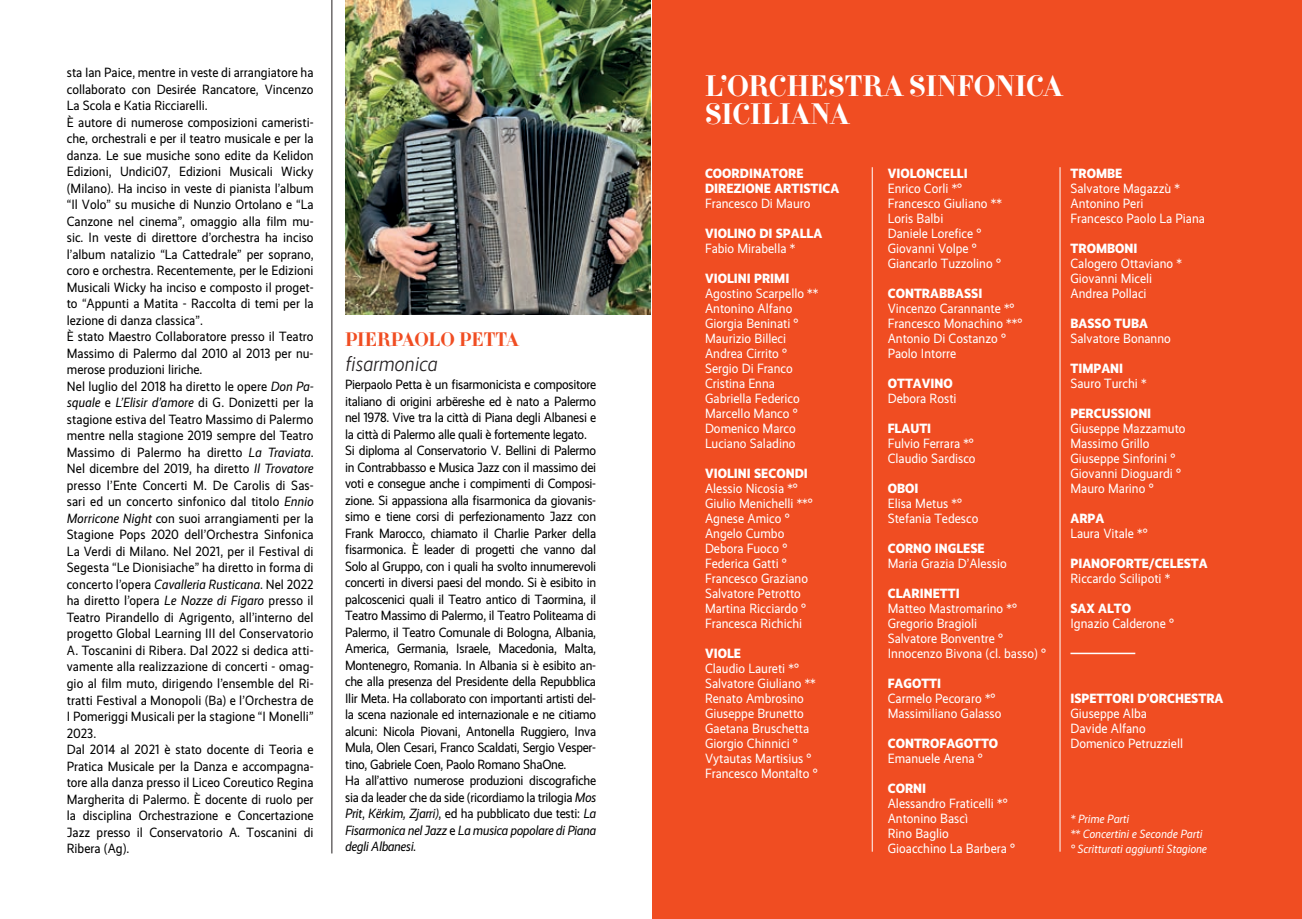
<style>
.page{position:relative;width:1302px;height:919px;background:#fff}
.page>*{position:absolute;margin:0;border:0;box-sizing:border-box;transform-origin:0 0}
.t1{font:29.4px/28.3px "F37 Bella Pro Text";color:#fff}
.t2{font:italic 300 21px "Realist Narrow";color:#231f20}
.t3{font:19.5px "F37 Bella Pro Text";letter-spacing:-.005em;color:#f04d22}
.t4{font:13.5px/16.5px "Realist Narrow";color:#000001}
.t5{font:13.5px/15px "Realist Narrow";color:#fff}
.t6{font:13.5px/16.5px "Realist Narrow";letter-spacing:-.02em;color:#000001}
.t7{font:800 13.5px/15px "Realist Narrow";color:#fff}
.t8{font:italic 12px/15px "Realist Narrow";color:#fff}
.s1{font-style:italic}
</style>
<div class="page">
<div style="left:652px;top:0;width:649px;height:918px;background:#f04d22"></div>
<hr style="left:1070px;top:652px;width:65px;height:2px;background:#fff">
<hr style="left:871px;top:167px;width:1px;height:684px;background:#fff">
<hr style="left:1059px;top:167px;width:1px;height:684px;background:#fff">
<img style="left:345px;top:0;width:306px;height:315px">
<hr style="left:331px;top:0;width:1px;height:853px;background:#231f20">
<p class="t4" style="left:67px;top:64px;width:248px">sta Ian Paice, mentre in veste di arrangiatore ha collaborato con Desirée Rancatore, Vincenzo La Scola e Katia Ricciarelli.<br>È autore di numerose composizioni cameristi&shy;che, orchestrali e per il teatro musicale e per la danza. Le sue musiche sono edite da Kelidon Edizioni, Undici07, Edizioni Musicali Wicky (Milano). Ha inciso in veste di pianista l’album “Il Volo” su musiche di Nunzio Ortolano e “La Canzone nel cinema”, omaggio alla film mu&shy;sic. In veste di direttore d’orchestra ha inciso l’album natalizio “La Cattedrale” per soprano, coro e orchestra. Recentemente, per le Edizioni Musicali Wicky ha inciso e composto il proget&shy;to “Appunti a Matita - Raccolta di temi per la lezione di danza classica”.<br>È stato Maestro Collaboratore presso il Teatro Massimo di Palermo dal 2010 al 2013 per nu&shy;merose produzioni liriche.<br>Nel luglio del 2018 ha diretto le opere <span class="s1">Don Pa&shy;squale</span> e <span class="s1">L’Elisir d’amore</span> di G. Donizetti per la stagione estiva del Teatro Massimo di Palermo mentre nella stagione 2019 sempre del Teatro Massimo di Palermo ha diretto <span class="s1">La Traviata</span>.<br>Nel dicembre del 2019, ha diretto <span class="s1">Il Trovatore </span>presso l’Ente Concerti M. De Carolis di Sas&shy;sari ed un concerto sinfonico dal titolo <span class="s1">Ennio Morricone Night</span> con suoi arrangiamenti per la Stagione Pops 2020 dell’Orchestra Sinfonica La Verdi di Milano. Nel 2021, per il Festival di Segesta “Le Dionisiache” ha diretto in forma di concerto l’opera <span class="s1">Cavalleria Rusticana</span>. Nel 2022 ha diretto l’opera <span class="s1">Le Nozze di Figaro</span> presso il Teatro Pirandello di Agrigento, all’interno del progetto Global Learning III del Conservatorio A. Toscanini di Ribera. Dal 2022 si dedica atti&shy;vamente alla realizzazione di concerti - omag&shy;gio al film muto, dirigendo l’ensemble del Ri&shy;tratti Festival a Monopoli (Ba) e l’Orchestra de I Pomeriggi Musicali per la stagione “I Monelli” 2023.<br>Dal 2014 al 2021 è stato docente di Teoria e Pratica Musicale per la Danza e accompagna&shy;tore alla danza presso il Liceo Coreutico Regina Margherita di Palermo. È docente di ruolo per la disciplina Orchestrazione e Concertazione Jazz presso il Conservatorio A. Toscanini di Ribera (Ag).</p>
<h3 class="t3" style="left:345px;top:326px;width:175px">PIERPAOLO PETTA</h3>
<h2 class="t2" style="left:345px;top:352px;width:94px">fisarmonica</h2>
<p class="t6" style="left:345px;top:376px;width:252px">Pierpaolo Petta è un fisarmonicista e compositore italiano di origini arbëreshe ed è nato a Palermo nel 1978. Vive tra la città di Piana degli Albanesi e la città di Palermo alle quali è fortemente legato.<br>Si diploma al Conservatorio V. Bellini di Palermo in Contrabbasso e Musica Jazz con il massimo dei voti e consegue anche i compimenti di Composi&shy;zione. Si appassiona alla fisarmonica da giovanis&shy;simo e tiene corsi di perfezionamento Jazz con Frank Marocco, chiamato il Charlie Parker della fisarmonica. È leader di progetti che vanno dal Solo al Gruppo, con i quali ha svolto innumerevoli concerti in diversi paesi del mondo. Si è esibito in palcoscenici quali il Teatro antico di Taormina, il Teatro Massimo di Palermo, il Teatro Politeama di Palermo, il Teatro Comunale di Bologna, Albania, America, Germania, Israele, Macedonia, Malta, Montenegro, Romania. In Albania si è esibito an&shy;che alla presenza del Presidente della Repubblica Ilir Meta. Ha collaborato con importanti artisti del&shy;la scena nazionale ed internazionale e ne citiamo alcuni: Nicola Piovani, Antonella Ruggiero, Inva Mula, Olen Cesari, Franco Scaldati, Sergio Vesper&shy;tino, Gabriele Coen, Paolo Romano ShaOne.<br>Ha all’attivo numerose produzioni discografiche sia da leader che da side (ricordiamo la trilogia <span class="s1">Mos Prit</span>, <span class="s1">Kërkim, Zjarri)</span>, ed ha pubblicato due testi: <span class="s1">La Fisarmonica nel Jazz</span> e <span class="s1">La musica popolare di Piana degli Albanesi</span>.</p>
<h1 class="t1" style="left:705px;top:70px;width:359px">L’ORCHESTRA SINFONICA<br>SICILIANA</h1>
<p class="t7" style="left:705px;top:165px;width:136px">COORDINATORE<br>DIREZIONE ARTISTICA</p>
<p class="t5" style="left:705px;top:196px;width:107px">Francesco Di Mauro</p>
<p class="t7" style="left:705px;top:225px;width:119px">VIOLINO DI SPALLA</p>
<p class="t5" style="left:705px;top:241px;width:92px">Fabio Mirabella *</p>
<p class="t7" style="left:705px;top:270px;width:86px">VIOLINI PRIMI</p>
<p class="t5" style="left:705px;top:286px;width:115px">Agostino Scarpello **<br>Antonino Alfano<br>Giorgia Beninati °<br>Maurizio Billeci<br>Andrea Cirrito °<br>Sergio Di Franco<br>Cristina Enna<br>Gabriella Federico<br>Marcello Manco °<br>Domenico Marco<br>Luciano Saladino</p>
<p class="t7" style="left:705px;top:465px;width:104px">VIOLINI SECONDI</p>
<p class="t5" style="left:705px;top:480px;width:109px">Alessio Nicosia *°<br>Giulio Menichelli **°<br>Agnese Amico °<br>Angelo Cumbo<br>Debora Fuoco °<br>Federica Gatti °<br>Francesco Graziano<br>Salvatore Petrotto<br>Martina Ricciardo °<br>Francesca Richichi</p>
<p class="t7" style="left:705px;top:645px;width:37px">VIOLE</p>
<p class="t5" style="left:705px;top:660px;width:114px">Claudio Laureti *°<br>Salvatore Giuliano **<br>Renato Ambrosino<br>Giuseppe Brunetto<br>Gaetana Bruschetta<br>Giorgio Chinnici °<br>Vytautas Martisius °<br>Francesco Montalto °</p>
<p class="t7" style="left:887px;top:165px;width:81px">VIOLONCELLI</p>
<p class="t5" style="left:887px;top:180px;width:116px">Enrico Corli *°<br>Francesco Giuliano **<br>Loris Balbi<br>Daniele Lorefice °<br>Giovanni Volpe °<br>Giancarlo Tuzzolino °</p>
<p class="t7" style="left:887px;top:285px;width:96px">CONTRABBASSI</p>
<p class="t5" style="left:887px;top:300px;width:136px">Vincenzo Carannante *°<br>Francesco Monachino **°<br>Antonio Di Costanzo °<br>Paolo Intorre</p>
<p class="t7" style="left:887px;top:375px;width:66px">OTTAVINO</p>
<p class="t5" style="left:887px;top:390px;width:70px">Debora Rosti</p>
<p class="t7" style="left:887px;top:420px;width:45px">FLAUTI</p>
<p class="t5" style="left:887px;top:435px;width:89px">Fulvio Ferrara *°<br>Claudio Sardisco</p>
<p class="t7" style="left:887px;top:480px;width:32px">OBOI</p>
<p class="t5" style="left:887px;top:495px;width:92px">Elisa Metus *°<br>Stefania Tedesco</p>
<p class="t7" style="left:887px;top:540px;width:98px">CORNO INGLESE</p>
<p class="t5" style="left:887px;top:555px;width:120px">Maria Grazia D’Alessio</p>
<p class="t7" style="left:887px;top:585px;width:73px">CLARINETTI</p>
<p class="t5" style="left:887px;top:600px;width:160px">Matteo Mastromarino *°<br>Gregorio Bragioli<br>Salvatore Bonventre °<br>Innocenzo Bivona (cl. basso) °</p>
<p class="t7" style="left:887px;top:675px;width:55px">FAGOTTI</p>
<p class="t5" style="left:887px;top:690px;width:115px">Carmelo Pecoraro *°<br>Massimiliano Galasso</p>
<p class="t7" style="left:887px;top:735px;width:112px">CONTROFAGOTTO</p>
<p class="t5" style="left:887px;top:750px;width:96px">Emanuele Arena °</p>
<p class="t7" style="left:887px;top:780px;width:40px">CORNI</p>
<p class="t5" style="left:887px;top:795px;width:129px">Alessandro Fraticelli *°<br>Antonino Bascì<br>Rino Baglio<br>Gioacchino La Barbera °</p>
<p class="t7" style="left:1070px;top:165px;width:53px">TROMBE</p>
<p class="t5" style="left:1070px;top:180px;width:136px">Salvatore Magazzù *<br>Antonino Peri<br>Francesco Paolo La Piana</p>
<p class="t7" style="left:1070px;top:240px;width:68px">TROMBONI</p>
<p class="t5" style="left:1070px;top:255px;width:113px">Calogero Ottaviano *<br>Giovanni Miceli<br>Andrea Pollaci</p>
<p class="t7" style="left:1070px;top:315px;width:79px">BASSO TUBA</p>
<p class="t5" style="left:1070px;top:330px;width:102px">Salvatore Bonanno</p>
<p class="t7" style="left:1070px;top:360px;width:54px">TIMPANI</p>
<p class="t5" style="left:1070px;top:375px;width:78px">Sauro Turchi *</p>
<p class="t7" style="left:1070px;top:405px;width:82px">PERCUSSIONI</p>
<p class="t5" style="left:1070px;top:420px;width:117px">Giuseppe Mazzamuto<br>Massimo Grillo<br>Giuseppe Sinforini °<br>Giovanni Dioguardi °<br>Mauro Marino °</p>
<p class="t7" style="left:1070px;top:510px;width:35px">ARPA</p>
<p class="t5" style="left:1070px;top:525px;width:79px">Laura Vitale *°</p>
<p class="t7" style="left:1070px;top:555px;width:139px">PIANOFORTE/CELESTA</p>
<p class="t5" style="left:1070px;top:570px;width:101px">Riccardo Scilipoti *</p>
<p class="t7" style="left:1070px;top:600px;width:62px">SAX ALTO</p>
<p class="t5" style="left:1070px;top:615px;width:105px">Ignazio Calderone °</p>
<p class="t7" style="left:1070px;top:690px;width:154px">ISPETTORI D’ORCHESTRA</p>
<p class="t5" style="left:1070px;top:706px;width:114px">Giuseppe Alba<br>Davide Alfano<br>Domenico Petruzziell</p>
<p class="t8" style="left:1070px;top:811px;width:138px">* Prime Parti<br>** Concertini e Seconde Parti ° Scritturati aggiunti Stagione</p>
</div>
